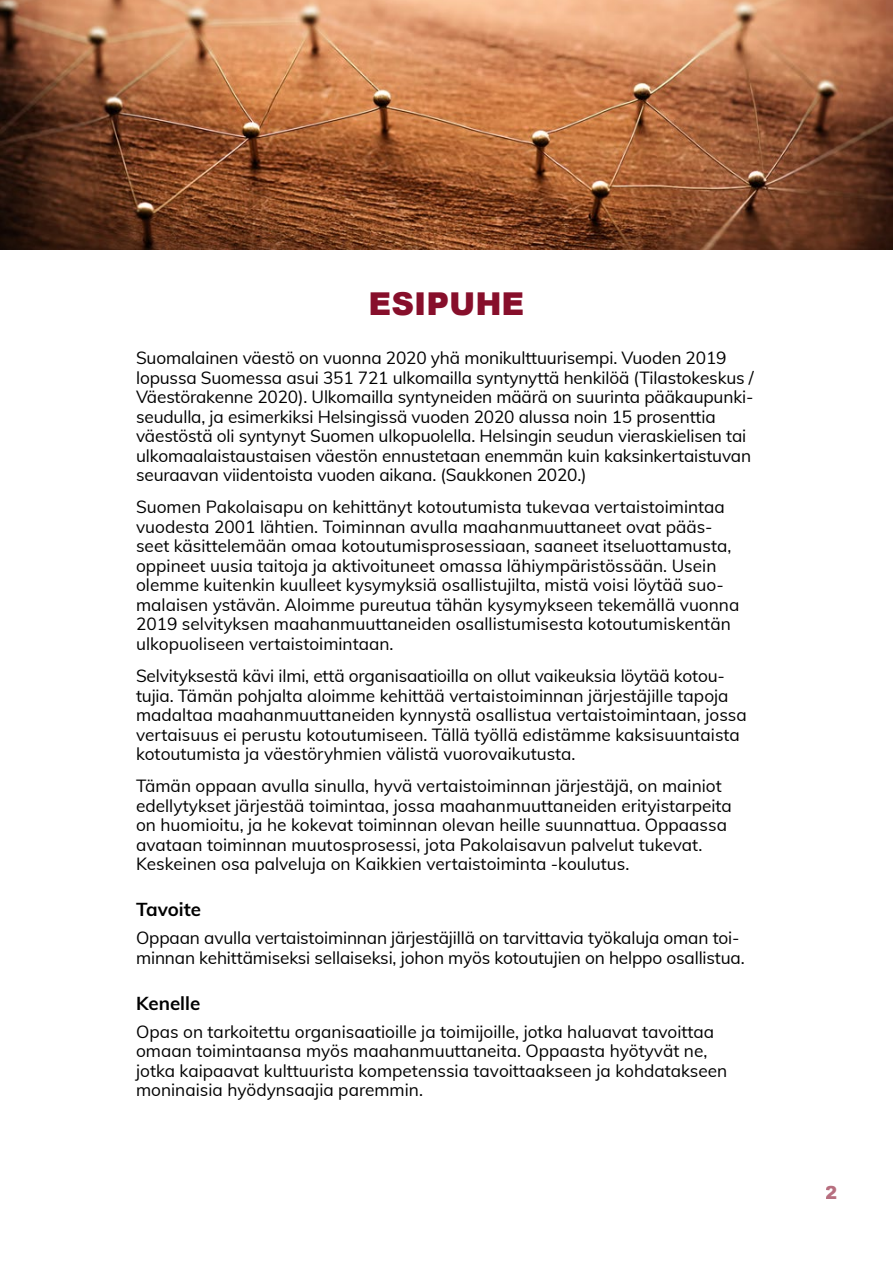
<style>
.page{position:relative;width:893px;height:1263px;background:#fff}
.page>*{position:absolute;margin:0;border:0;box-sizing:border-box;transform-origin:0 0}
.t1{font:900 31.5px "Arial";color:#870f2b}
.t2{font:700 18.75px "Muli";color:#000}
.t3{font:900 18px "Arial";color:#870f2b}
.t4{font:17.25px/19.5px "Muli";color:#000}
</style>
<div class="page">
<img style="left:0;top:0;width:893px;height:250px">
<h1 class="t1" style="left:369px;top:281px;width:157px">ESIPUHE</h1>
<p class="t4" style="left:136px;top:347px;width:619px">Suomalainen väestö on vuonna 2020 yhä monikulttuurisempi. Vuoden 2019 lopussa Suomessa asui 351 721 ulkomailla syntynyttä henkilöä (Tilastokeskus / Väestörakenne 2020). Ulkomailla syntyneiden määrä on suurinta pääkaupunki&shy;seudulla, ja esimerkiksi Helsingissä vuoden 2020 alussa noin 15 prosenttia väestöstä oli syntynyt Suomen ulkopuolella. Helsingin seudun vieraskielisen tai ulkomaalaistaustaisen väestön ennustetaan enemmän kuin kaksinkertaistuvan seuraavan viidentoista vuoden aikana. (Saukkonen 2020.)</p>
<p class="t4" style="left:136px;top:497px;width:605px">Suomen Pakolaisapu on kehittänyt kotoutumista tukevaa vertaistoimintaa vuodesta 2001 lähtien. Toiminnan avulla maahanmuuttaneet ovat pääs&shy;seet käsittelemään omaa kotoutumisprosessiaan, saaneet itseluottamusta, oppineet uusia taitoja ja aktivoituneet omassa lähiympäristössään. Usein olemme kuitenkin kuulleet kysymyksiä osallistujilta, mistä voisi löytää suo&shy;malaisen ystävän. Aloimme pureutua tähän kysymykseen tekemällä vuonna 2019 selvityksen maahanmuuttaneiden osallistumisesta kotoutumiskentän ulkopuoliseen vertaistoimintaan.</p>
<p class="t4" style="left:136px;top:665px;width:612px">Selvityksestä kävi ilmi, että organisaatioilla on ollut vaikeuksia löytää kotou&shy;tujia. Tämän pohjalta aloimme kehittää vertaistoiminnan järjestäjille tapoja madaltaa maahanmuuttaneiden kynnystä osallistua vertaistoimintaan, jossa vertaisuus ei perustu kotoutumiseen. Tällä työllä edistämme kaksisuuntaista kotoutumista ja väestöryhmien välistä vuorovaikutusta.</p>
<p class="t4" style="left:136px;top:776px;width:597px">Tämän oppaan avulla sinulla, hyvä vertaistoiminnan järjestäjä, on mainiot edellytykset järjestää toimintaa, jossa maahanmuuttaneiden erityistarpeita on huomioitu, ja he kokevat toiminnan olevan heille suunnattua. Oppaassa avataan toiminnan muutosprosessi, jota Pakolaisavun palvelut tukevat.<br>Keskeinen osa palveluja on Kaikkien vertaistoiminta -koulutus.</p>
<p class="t2" style="left:136px;top:896px;width:67px">Tavoite</p>
<p class="t4" style="left:136px;top:927px;width:610px">Oppaan avulla vertaistoiminnan järjestäjillä on tarvittavia työkaluja oman toi&shy;minnan kehittämiseksi sellaiseksi, johon myös kotoutujien on helppo osallistua.</p>
<p class="t2" style="left:136px;top:989px;width:66px">Kenelle</p>
<p class="t4" style="left:136px;top:1021px;width:593px">Opas on tarkoitettu organisaatioille ja toimijoille, jotka haluavat tavoittaa omaan toimintaansa myös maahanmuuttaneita. Oppaasta hyötyvät ne, jotka kaipaavat kulttuurista kompetenssia tavoittaakseen ja kohdatakseen moninaisia hyödynsaajia paremmin.</p>
<p class="t3" style="left:826px;top:1179px;width:14px">2</p>
</div>
